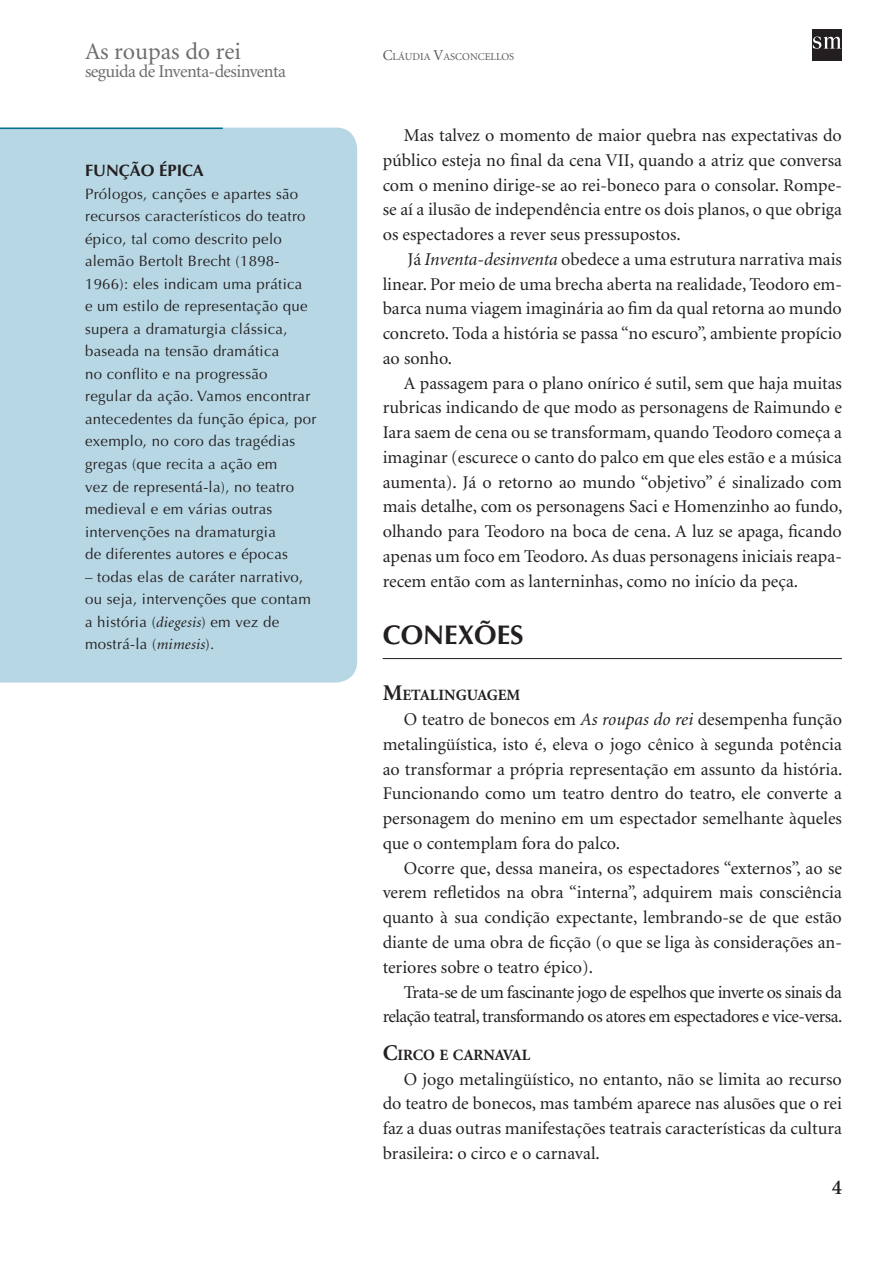
<style>
.page{position:relative;width:893px;height:1263px;background:#fff}
.page>*{position:absolute;margin:0;border:0;box-sizing:border-box;transform-origin:0 0}
.SM_Título2{font:700 27px "Optima";color:#231f20}
.t1{font:24px "Minion";color:#6c6d70}
.SM_Texto{font:18px/24.8px "Minion";color:#231f20;text-align:justify}
.SM_Texto-2{font:18px/24.8px "Minion";letter-spacing:-.03em;color:#231f20;text-align:right}
.t2{font:18px "Minion";letter-spacing:-.03em;color:#6c6d70}
.SM_Box_Título{font:700 16.5px "Optima";color:#231f20}
.SM_Texto_Título{font:700 15.75px "Minion";color:#231f20}
.SM_Box_Texto{font:15px/22.5px "Optima";letter-spacing:.02em;color:#231f20}
.t3{font:10.5px "Minion";color:#57585a}
.s1{font-family:"Minion";font-style:italic}
.s2{font-size:15px}
.s3{font-style:italic}
.s4{font-size:22.5px}
</style>
<div class="page">
<div style="left:823px;top:29px;width:19px;height:32px;background:#231f20"></div>
<div style="left:812px;top:29px;width:10px;height:32px;background:#231f20"></div>
<svg style="left:813px;top:36px;width:28px;height:13px"></svg>
<div style="left:0;top:128px;width:357px;height:554px;background:#b7d7e4"></div>
<hr style="left:0;top:128px;width:223px;height:1px;background:#00718e">
<hr style="left:383px;top:658px;width:459px;height:1px;background:#231f20">
<h2 class="t1" style="left:85px;top:40px;width:157px">As roupas do rei</h2>
<p class="t2" style="left:85px;top:62px;width:203px">seguida de Inventa-desinventa</p>
<p class="SM_Box_Título" style="left:85px;top:161px;width:120px">FUNÇÃO ÉPICA</p>
<p class="SM_Box_Texto" style="left:85px;top:183px;width:233px">Prólogos, canções e apartes são recursos característicos do teatro épico, tal como descrito pelo alemão Bertolt Brecht (1898-<br>1966): eles indicam uma prática<br>e um estilo de representação que supera a dramaturgia clássica, baseada na tensão dramática<br>no conflito e na progressão regular da ação. Vamos encontrar antecedentes da função épica, por exemplo, no coro das tragédias gregas (que recita a ação em<br>vez de representá-la), no teatro medieval e em várias outras intervenções na dramaturgia<br>de diferentes autores e épocas</p>
<p class="SM_Box_Texto" style="left:85px;top:565px;width:227px">– todas elas de caráter narrativo, ou seja, intervenções que contam a história (<span class="s1">diegesis</span>) em vez de mostrá-la (<span class="s1">mimesis</span>).</p>
<p class="t3" style="left:383px;top:51px;width:133px"><span class="s2">C</span>láudia <span class="s2">V</span>asconcellos</p>
<p class="SM_Texto" style="left:383px;top:124px;width:461px;text-indent:21px">Mas talvez o momento de maior quebra nas expectativas do público esteja no final da cena VII, quando a atriz que conversa com o menino dirige-se ao rei-boneco para o consolar. Rompe&shy;se aí a ilusão de independência entre os dois planos, o que obriga os espectadores a rever seus pressupostos.</p>
<p class="SM_Texto" style="left:383px;top:247px;width:461px;text-indent:25px">Já <span class="s3">Inventa-desinventa</span> obedece a uma estrutura narrativa mais linear. Por meio de uma brecha aberta na realidade, Teodoro em&shy;barca numa viagem imaginária ao fim da qual retorna ao mundo concreto. Toda a história se passa “no escuro”, ambiente propício ao sonho.</p>
<p class="SM_Texto" style="left:383px;top:371px;width:461px;text-indent:21px">A passagem para o plano onírico é sutil, sem que haja muitas rubricas indicando de que modo as personagens de Raimundo e Iara saem de cena ou se transformam, quando Teodoro começa a imaginar (escurece o canto do palco em que eles estão e a música aumenta). Já o retorno ao mundo “objetivo” é sinalizado com mais detalhe, com os personagens Saci e Homenzinho ao fundo, olhando para Teodoro na boca de cena. A luz se apaga, ficando apenas um foco em Teodoro. As duas personagens iniciais reapa&shy;recem então com as lanterninhas, como no início da peça.</p>
<p class="SM_Título2" style="left:383px;top:619px;width:142px">CONEXÕES</p>
<p class="SM_Texto_Título" style="left:383px;top:687px;width:127px"><span class="s4">M</span>ETALINGUAGEM</p>
<p class="SM_Texto" style="left:383px;top:708px;width:461px;text-indent:21px">O teatro de bonecos em <span class="s3">As roupas do rei</span> desempenha função metalingüística, isto é, eleva o jogo cênico à segunda potência ao transformar a própria representação em assunto da história.<br>Funcionando como um teatro dentro do teatro, ele converte a personagem do menino em um espectador semelhante àqueles que o contemplam fora do palco.</p>
<p class="SM_Texto" style="left:383px;top:856px;width:461px;text-indent:21px">Ocorre que, dessa maneira, os espectadores “externos”, ao se verem refletidos na obra “interna”, adquirem mais consciência quanto à sua condição expectante, lembrando-se de que estão diante de uma obra de ficção (o que se liga às considerações an&shy;teriores sobre o teatro épico).</p>
<p class="SM_Texto-2" style="left:383px;top:980px;width:461px">Trata-se de um fascinante jogo de espelhos que inverte os sinais da relação teatral, transformando os atores em espectadores e vice-versa.</p>
<p class="SM_Texto_Título" style="left:383px;top:1047px;width:149px"><span class="s4">C</span>IRCO E CARNAVAL</p>
<p class="SM_Texto" style="left:383px;top:1067px;width:461px;text-indent:21px">O jogo metalingüístico, no entanto, não se limita ao recurso do teatro de bonecos, mas também aparece nas alusões que o rei faz a duas outras manifestações teatrais características da cultura brasileira: o circo e o carnaval.</p>
</div>
